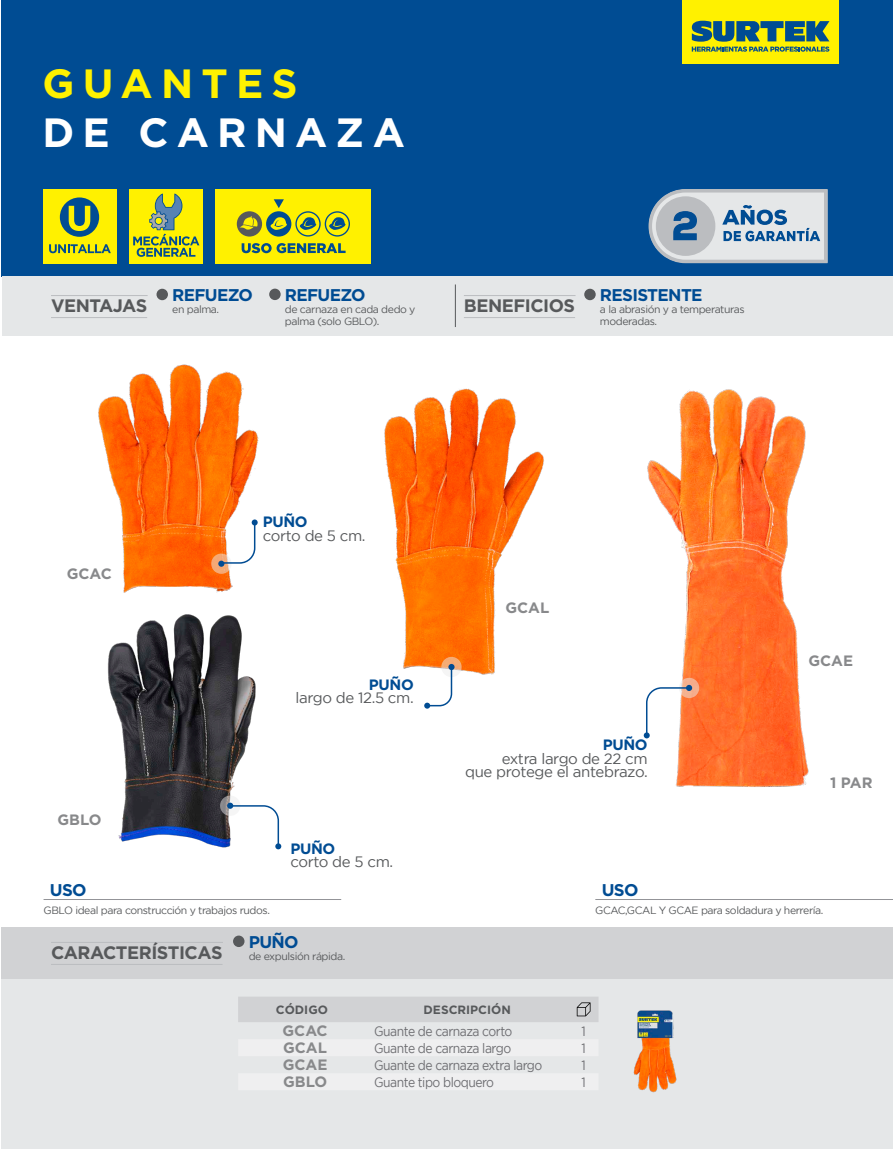
<style>
.page{position:relative;width:893px;height:1149px;background:#fff}
.page>*{position:absolute;margin:0;border:0;box-sizing:border-box;transform-origin:0 0}
.t1{font:700 40.8px "Gotham";letter-spacing:.2em;color:#fff}
.t2{font:700 40.8px "Gotham";letter-spacing:.2em;color:#fff100}
.t3{font:700 18px "Gotham";letter-spacing:-.025em;color:#57595b}
.t4{font:700 16.95px "Gotham";letter-spacing:-.04em;color:#004c93}
.t5{font:15px/13.5px "Gotham";letter-spacing:-.025em;color:#57595b;text-align:right}
.t6{font:700 15px "Gotham";color:#88898b}
.t7{font:700 15px "Gotham";letter-spacing:-.025em;color:#004c93}
.t8{font:13.5px "Gotham";letter-spacing:-.04em;color:#6d6d71;scale:.9 1}
.t9{font:700 12px "Gotham";color:#57595b}
.t10{font:10.5px/12px "Gotham";letter-spacing:-.04em;color:#57595b}
</style>
<div class="page">
<div style="left:1px;top:0;width:892px;height:276px;background:#004c93"></div>
<div style="left:2px;top:276px;width:891px;height:60px;background:#e5e7e8"></div>
<div style="left:682px;top:0;width:157px;height:64px;background:#fff100"></div>
<svg style="left:692px;top:21px;width:137px;height:31px"></svg>
<div style="left:1px;top:957px;width:892px;height:191px;background:#e5e7e8"></div>
<div style="left:1px;top:927px;width:892px;height:51px;background:#d1d2d4"></div>
<svg style="left:648px;top:189px;width:179px;height:74px;background:#b2c0ce"></svg>
<div style="left:216px;top:189px;width:155px;height:74px;background:#fff100"></div>
<svg style="left:242px;top:243px;width:104px;height:10px"></svg>
<div style="left:237px;top:211px;width:25px;height:25px;background:#57595b;border-radius:50%"></div>
<svg style="left:274px;top:199px;width:10px;height:9px"></svg>
<div style="left:266px;top:211px;width:25px;height:25px;background:#004c93;border-radius:50%"></div>
<svg style="left:271px;top:217px;width:16px;height:13px"></svg>
<svg style="left:295px;top:211px;width:55px;height:25px"></svg>
<svg style="left:239px;top:216px;width:19px;height:14px"></svg>
<div style="left:43px;top:189px;width:73px;height:74px;background:#fff100"></div>
<svg style="left:49px;top:244px;width:62px;height:9px"></svg>
<div style="left:60px;top:197px;width:39px;height:40px;background:#004c93;border-radius:50%"></div>
<svg style="left:69px;top:206px;width:21px;height:25px"></svg>
<div style="left:129px;top:189px;width:74px;height:74px;background:#fff100"></div>
<svg style="left:133px;top:193px;width:66px;height:64px"></svg>
<div style="left:157px;top:288px;width:11px;height:12px;background:#57595b;border-radius:50%"></div>
<div style="left:269px;top:288px;width:12px;height:12px;background:#57595b;border-radius:50%"></div>
<hr style="left:51px;top:295px;width:97px;height:1px;background:#bbbdc0">
<hr style="left:51px;top:317px;width:96px;height:1px;background:#bbbdc0">
<div style="left:584px;top:288px;width:12px;height:12px;background:#57595b;border-radius:50%"></div>
<hr style="left:455px;top:284px;width:1px;height:43px;background:#57595b">
<hr style="left:464px;top:295px;width:111px;height:1px;background:#bbbdc0">
<hr style="left:464px;top:317px;width:111px;height:1px;background:#bbbdc0">
<hr style="left:51px;top:941px;width:172px;height:1px;background:#bbbdc0">
<hr style="left:51px;top:963px;width:172px;height:1px;background:#bbbdc0">
<div style="left:233px;top:935px;width:11px;height:11px;background:#57595b;border-radius:50%"></div>
<img style="left:107px;top:614px;width:149px;height:234px">
<img style="left:98px;top:364px;width:161px;height:229px">
<img style="left:643px;top:389px;width:166px;height:398px">
<img style="left:384px;top:388px;width:160px;height:287px">
<hr style="left:44px;top:898px;width:297px;height:1px;background:#939498">
<hr style="left:595px;top:898px;width:298px;height:1px;background:#939498">
<div style="left:238px;top:997px;width:360px;height:24px;background:#d1d2d4"></div>
<svg style="left:211px;top:553px;width:20px;height:20px"></svg>
<svg style="left:220px;top:795px;width:20px;height:20px"></svg>
<svg style="left:218px;top:519px;width:40px;height:47px"></svg>
<svg style="left:227px;top:802px;width:54px;height:47px"></svg>
<svg style="left:441px;top:656px;width:21px;height:21px"></svg>
<svg style="left:448px;top:663px;width:7px;height:7px"></svg>
<svg style="left:424px;top:665px;width:29px;height:43px"></svg>
<svg style="left:679px;top:677px;width:20px;height:21px"></svg>
<svg style="left:644px;top:684px;width:48px;height:54px"></svg>
<img style="left:633px;top:1010px;width:44px;height:83px">
<h1 class="t2" style="left:43px;top:60px;width:257px">GUANTES</h1>
<h1 class="t1" style="left:43px;top:109px;width:364px">DE CARNAZA</h1>
<h2 class="t3" style="left:51px;top:295px;width:98px">VENTAJAS</h2>
<h3 class="t4" style="left:172px;top:285px;width:82px">REFUEZO</h3>
<p class="t10" style="left:172px;top:303px;width:48px">en palma.</p>
<h3 class="t4" style="left:285px;top:285px;width:82px">REFUEZO</h3>
<p class="t10" style="left:285px;top:303px;width:132px">de carnaza en cada dedo y palma (solo GBLO).</p>
<h2 class="t3" style="left:464px;top:295px;width:113px">BENEFICIOS</h2>
<h3 class="t4" style="left:600px;top:285px;width:104px">RESISTENTE</h3>
<p class="t10" style="left:600px;top:303px;width:146px">a la abrasión y a temperaturas moderadas.</p>
<h3 class="t6" style="left:67px;top:564px;width:47px">GCAC</h3>
<h3 class="t6" style="left:57px;top:810px;width:46px">GBLO</h3>
<h3 class="t7" style="left:263px;top:513px;width:46px">PUÑO</h3>
<h3 class="t5" style="left:263px;top:528px;width:104px">corto de 5 cm.</h3>
<h3 class="t7" style="left:369px;top:675px;width:46px">PUÑO</h3>
<h3 class="t5" style="left:296px;top:690px;width:120px">largo de 12.5 cm.</h3>
<h3 class="t7" style="left:290px;top:839px;width:46px">PUÑO</h3>
<h3 class="t5" style="left:290px;top:854px;width:104px">corto de 5 cm.</h3>
<h3 class="t4" style="left:50px;top:879px;width:38px">USO</h3>
<p class="t10" style="left:44px;top:903px;width:228px">GBLO ideal para construcción y trabajos rudos.</p>
<h2 class="t3" style="left:51px;top:942px;width:173px">CARACTERÍSTICAS</h2>
<h3 class="t4" style="left:249px;top:931px;width:51px">PUÑO</h3>
<p class="t10" style="left:249px;top:949px;width:98px">de expulsión rápida.</p>
<h3 class="t6" style="left:505px;top:598px;width:45px">GCAL</h3>
<h3 class="t7" style="left:603px;top:736px;width:46px">PUÑO</h3>
<h3 class="t5" style="left:465px;top:751px;width:184px">extra largo de 22 cm<br>que protege el antebrazo.</h3>
<h3 class="t6" style="left:808px;top:652px;width:46px">GCAE</h3>
<h3 class="t6" style="left:830px;top:774px;width:44px">1 PAR</h3>
<h3 class="t4" style="left:602px;top:879px;width:38px">USO</h3>
<p class="t10" style="left:595px;top:903px;width:230px">GCAC,GCAL Y GCAE para soldadura y herrería.</p>
<p class="t9" style="left:276px;top:1002px;width:54px">CÓDIGO</p>
<p class="t9" style="left:424px;top:1002px;width:89px">DESCRIPCIÓN</p>
<h3 class="t6" style="left:283px;top:1021px;width:47px">GCAC</h3>
<p class="t8" style="left:374px;top:1022px;width:155px">Guante de carnaza corto</p>
<p class="t8" style="left:581px;top:1022px;width:6px">1</p>
<h3 class="t6" style="left:283px;top:1038px;width:45px">GCAL</h3>
<p class="t8" style="left:374px;top:1039px;width:154px">Guante de carnaza largo</p>
<p class="t8" style="left:581px;top:1039px;width:6px">1</p>
<h3 class="t6" style="left:283px;top:1055px;width:46px">GCAE</h3>
<p class="t8" style="left:374px;top:1057px;width:188px">Guante de carnaza extra largo</p>
<p class="t8" style="left:581px;top:1057px;width:6px">1</p>
<h3 class="t6" style="left:283px;top:1072px;width:46px">GBLO</h3>
<p class="t8" style="left:374px;top:1074px;width:135px">Guante tipo bloquero</p>
<p class="t8" style="left:581px;top:1074px;width:6px">1</p>
</div>
